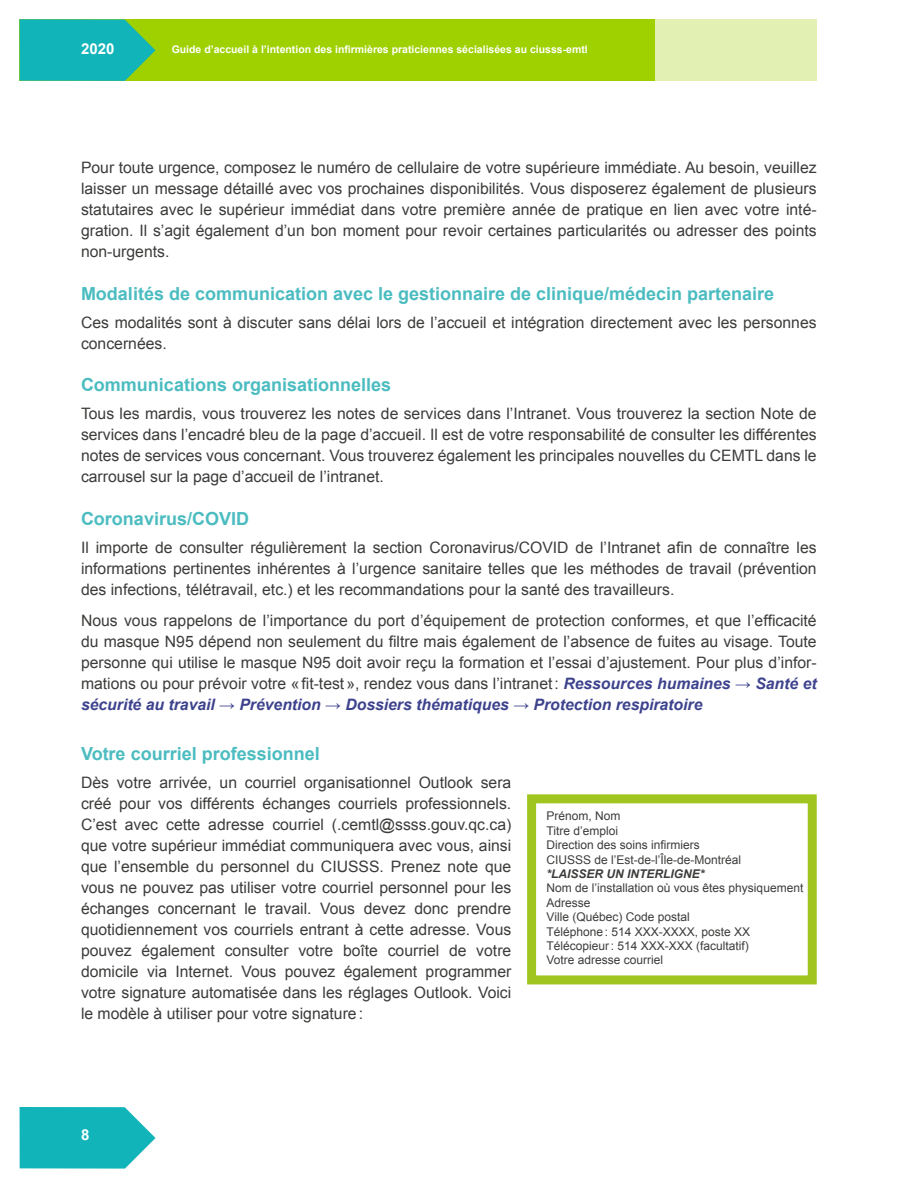
<style>
.page{position:relative;width:918px;height:1188px;background:#fff}
.page>*{position:absolute;margin:0;border:0;box-sizing:border-box;transform-origin:0 0}
.t1{font:700 18px "Arial";color:#4bbcc0}
.t2{font:15.75px/21px "Arial";color:#3c3c3b;text-align:justify}
.t3{font:700 15px "Arial";color:#fff}
.t4{font:12px/14.4px "Arial";color:#3c3c3b}
.t5{font:italic 700 12px "Arial";color:#3c3c3b}
.t6{font:700 10.5px "Arial";color:#fff}
.s1{font-weight:700;font-style:italic;color:#3d428d}
</style>
<div class="page">
<div style="left:655px;top:19px;width:162px;height:62px;background:#e2f1b3"></div>
<div style="left:20px;top:19px;width:635px;height:62px;background:#9fd100"></div>
<svg style="left:20px;top:19px;width:136px;height:62px;background:#22b7a2"></svg>
<svg style="left:20px;top:1107px;width:136px;height:62px;background:#2dbdc1"></svg>
<div style="left:527px;top:794px;width:290px;height:190px;border:9px solid #9fc51e"></div>
<p class="t3" style="left:81px;top:38px;width:35px">2020</p>
<p class="t6" style="left:172px;top:42px;width:418px">Guide d’accueil à l’intention des infirmières praticiennes sécialisées au ciusss-emtl</p>
<p class="t2" style="left:81px;top:158px;width:737px">Pour toute urgence, composez le numéro de cellulaire de votre supérieure immédiate. Au besoin, veuillez laisser un message détaillé avec vos prochaines disponibilités. Vous disposerez également de plusieurs statutaires avec le supérieur immédiat dans votre première année de pratique en lien avec votre inté&shy;gration. Il s’agit également d’un bon moment pour revoir certaines particularités ou adresser des points non-urgents.</p>
<p class="t1" style="left:81px;top:282px;width:695px">Modalités de communication avec le gestionnaire de clinique/médecin partenaire</p>
<p class="t2" style="left:81px;top:312px;width:737px">Ces modalités sont à discuter sans délai lors de l’accueil et intégration directement avec les personnes concernées.</p>
<p class="t1" style="left:81px;top:373px;width:312px">Communications organisationnelles</p>
<p class="t2" style="left:81px;top:403px;width:737px">Tous les mardis, vous trouverez les notes de services dans l’Intranet. Vous trouverez la section Note de services dans l’encadré bleu de la page d’accueil. Il est de votre responsabilité de consulter les différentes notes de services vous concernant. Vous trouverez également les principales nouvelles du CEMTL dans le carrousel sur la page d’accueil de l’intranet.</p>
<p class="t1" style="left:81px;top:507px;width:170px">Coronavirus/COVID</p>
<p class="t2" style="left:81px;top:537px;width:737px">Il importe de consulter régulièrement la section Coronavirus/COVID de l’Intranet afin de connaître les informations pertinentes inhérentes à l’urgence sanitaire telles que les méthodes de travail (prévention des infections, télétravail, etc.) et les recommandations pour la santé des travailleurs.</p>
<p class="t2" style="left:81px;top:610px;width:737px">Nous vous rappelons de l’importance du port d’équipement de protection conformes, et que l’efficacité du masque N95 dépend non seulement du filtre mais également de l’absence de fuites au visage. Toute personne qui utilise le masque N95 doit avoir reçu la formation et l’essai d’ajustement. Pour plus d’infor&shy;mations ou pour prévoir votre «fit-test», rendez vous dans l’intranet: <span class="s1">Ressources humaines → Santé et sécurité au travail → Prévention → Dossiers thématiques → Protection respiratoire</span></p>
<p class="t1" style="left:81px;top:742px;width:240px">Votre courriel professionnel</p>
<p class="t2" style="left:81px;top:772px;width:432px">Dès votre arrivée, un courriel organisationnel Outlook sera créé pour vos différents échanges courriels professionnels.<br>C’est avec cette adresse courriel (.cemtl@ssss.gouv.qc.ca) que votre supérieur immédiat communiquera avec vous, ainsi que l’ensemble du personnel du CIUSSS. Prenez note que vous ne pouvez pas utiliser votre courriel personnel pour les échanges concernant le travail. Vous devez donc prendre quotidiennement vos courriels entrant à cette adresse. Vous pouvez également consulter votre boîte courriel de votre domicile via Internet. Vous pouvez également programmer votre signature automatisée dans les réglages Outlook. Voici le modèle à utiliser pour votre signature:</p>
<p class="t4" style="left:547px;top:809px;width:196px">Prénom, Nom<br>Titre d’emploi<br>Direction des soins infirmiers<br>CIUSSS de l’Est-de-l’Île-de-Montréal</p>
<p class="t5" style="left:547px;top:866px;width:160px">*LAISSER UN INTERLIGNE*</p>
<p class="t4" style="left:547px;top:881px;width:258px">Nom de l’installation où vous êtes physiquement<br>Adresse<br>Ville (Québec) Code postal<br>Téléphone: 514 XXX-XXXX, poste XX<br>Télécopieur: 514 XXX-XXX (facultatif)<br>Votre adresse courriel</p>
<p class="t3" style="left:81px;top:1125px;width:10px">8</p>
</div>
